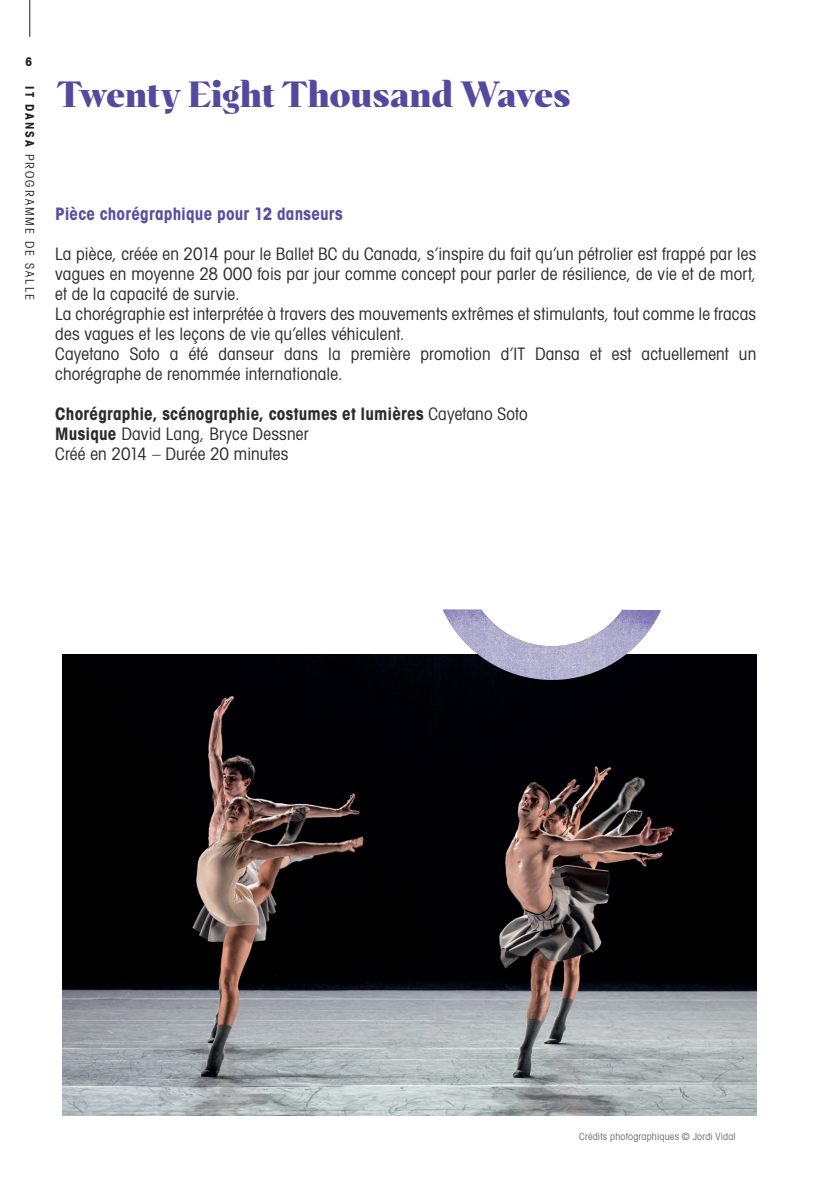
<style>
.page{position:relative;width:823px;height:1191px;background:#fff}
.page>*{position:absolute;margin:0;border:0;box-sizing:border-box;transform-origin:0 0}
.t1{font:900 34px "Abstract";letter-spacing:-.01em;color:#534a9f}
.t2{font:condensed 17.2px/20px "Avant Garde";letter-spacing:.01em;color:#2e2b2c}
.t3{font:700 condensed 17.2px "Avant Garde";letter-spacing:.01em;color:#5850a1}
.t4{font:condensed 12px "Avant Garde";letter-spacing:.165em;color:#231f20}
.t5{font:700 condensed 12px "Avant Garde";color:#231f20}
.t6{font:condensed 10px "Avant Garde";letter-spacing:.02em;color:#6c6d70}
.s1{font-weight:700}
</style>
<div class="page">
<hr style="left:29px;top:0;width:1px;height:37px;background:#231f20">
<img style="left:62px;top:654px;width:693px;height:461px">
<img style="left:442px;top:609px;width:218px;height:71px">
<p class="t5" style="left:26px;top:54px;width:8px">6</p>
<p class="t4" style="left:37px;top:86px;width:215px;rotate:90deg"><span class="s1">IT DANSA</span> PROGRAMME DE SALLE</p>
<h1 class="t1" style="left:57px;top:73px;width:515px">Twenty Eight Thousand Waves</h1>
<p class="t3" style="left:55px;top:202px;width:289px">Pièce chorégraphique pour 12 danseurs</p>
<p class="t2" style="left:55px;top:243px;width:702px">La pièce, créée en 2014 pour le Ballet BC du Canada, s’inspire du fait qu’un pétrolier est frappé par les vagues en moyenne 28 000 fois par jour comme concept pour parler de résilience, de vie et de mort, et de la capacité de survie.<br>La chorégraphie est interprétée à travers des mouvements extrêmes et stimulants, tout comme le fracas des vagues et les leçons de vie qu’elles véhiculent.<br>Cayetano Soto a été danseur dans la première promotion d’IT Dansa et est actuellement un chorégraphe de renommée internationale.</p>
<p class="t2" style="left:55px;top:403px;width:473px"><span class="s1">Chorégraphie, scénographie, costumes et lumières</span> Cayetano Soto<br><span class="s1">Musique</span> David Lang, Bryce Dessner<br>Créé en 2014 – Durée 20 minutes</p>
<p class="t6" style="left:579px;top:1130px;width:158px">Crédits photographiques © Jordi Vidal</p>
</div>
